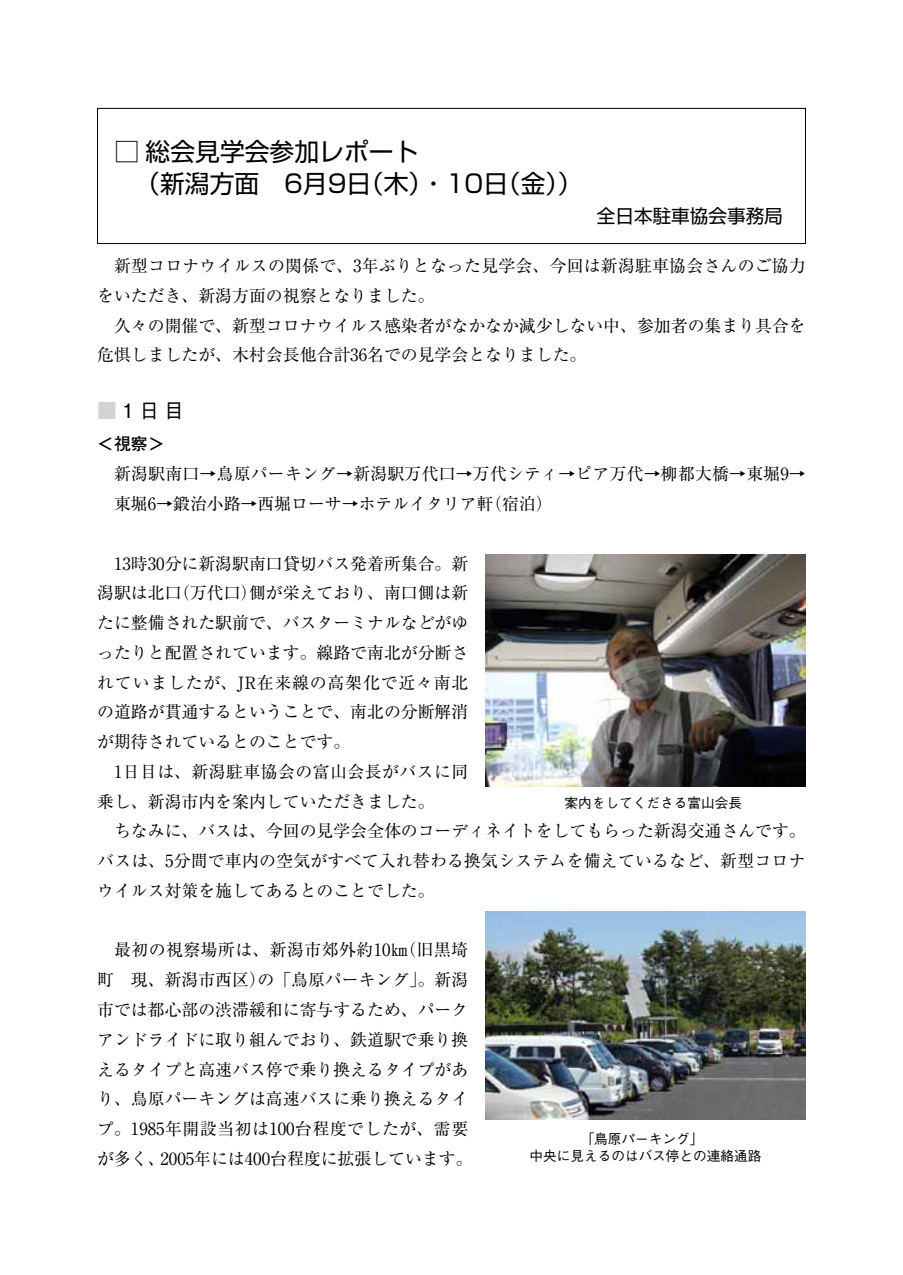
<style>
.page{position:relative;width:903px;height:1275px;background:#fff}
.page>*{position:absolute;margin:0;border:0;box-sizing:border-box;transform-origin:0 0}
.t1{font:24.85px/32.2px "Shin Go Pro";color:#000}
.t2{font:500 19.78px "Gothic BBB Pro";color:#000}
.t3{font:18.55px "Shin Go Pro";color:#000}
.t4{font:16.8px/29.8px "Ryumin Pro";color:#000}
.t5{font:16.8px/29.8px "Ryumin Pro";letter-spacing:.02em;color:#000}
.t6{font:700 16.8px "Futo Go B101 Pro";color:#000}
.t7{font:500 13.65px/17.3px "Gothic BBB Pro";color:#000;text-align:center}
.s1{color:#d3d3d4}
</style>
<div class="page">
<div style="left:97px;top:108px;width:709px;height:136px;border:1px solid #000"></div>
<img style="left:485px;top:555px;width:320px;height:231px">
<img style="left:485px;top:912px;width:320px;height:208px">
<h1 class="t1" style="left:135px;top:132px;width:449px;text-indent:-21px">□ 総会見学会参加レポート<br>（新潟方面　6月9日（木）・10日（金））</h1>
<p class="t3" style="left:597px;top:201px;width:188px">全日本駐車協会事務局</p>
<p class="t4" style="left:97px;top:250px;width:710px;text-indent:17px">新型コロナウイルスの関係で、3年ぶりとなった見学会、今回は新潟駐車協会さんのご協力をいただき、新潟方面の視察となりました。</p>
<p class="t4" style="left:97px;top:309px;width:710px;text-indent:17px">久々の開催で、新型コロナウイルス感染者がなかなか減少しない中、参加者の集まり具合を危惧しましたが、木村会長他合計36名での見学会となりました。</p>
<p class="t2" style="left:97px;top:395px;width:88px"><span class="s1">■</span>1日目</p>
<p class="t6" style="left:97px;top:431px;width:69px">＜視察＞</p>
<p class="t4" style="left:114px;top:458px;width:693px">新潟駅南口→鳥原パーキング→新潟駅万代口→万代シティ→ピア万代→柳都大橋→東堀9→東堀6→鍛治小路→西堀ローサ→ホテルイタリア軒（宿泊）</p>
<p class="t4" style="left:97px;top:547px;width:373px;text-align:justify;text-indent:17px">13時30分に新潟駅南口貸切バス発着所集合。新潟駅は北口（万代口）側が栄えており、南口側は新たに整備された駅前で、バスターミナルなどがゆったりと配置されています。線路で南北が分断されていましたが、JR在来線の高架化で近々南北の道路が貫通するということで、南北の分断解消が期待されているとのことです。</p>
<p class="t5" style="left:97px;top:756px;width:373px;text-indent:17px">1日目は、新潟駐車協会の富山会長がバスに同乗し、新潟市内を案内していただきました。</p>
<p class="t7" style="left:565px;top:792px;width:179px">案内をしてくださる富山会長</p>
<p class="t4" style="left:97px;top:815px;width:710px;text-align:justify;text-indent:17px">ちなみに、バスは、今回の見学会全体のコーディネイトをしてもらった新潟交通さんです。バスは、5分間で車内の空気がすべて入れ替わる換気システムを備えているなど、新型コロナウイルス対策を施してあるとのことでした。</p>
<p class="t4" style="left:97px;top:934px;width:377px;text-indent:17px">最初の視察場所は、新潟市郊外約10㎞（旧黒埼町　現、新潟市西区）の「鳥原パーキング」。新潟市では都心部の渋滞緩和に寄与するため、パークアンドライドに取り組んでおり、鉄道駅で乗り換えるタイプと高速バス停で乗り換えるタイプがあり、鳥原パーキングは高速バスに乗り換えるタイプ。1985年開設当初は100台程度でしたが、需要が多く、2005年には400台程度に拡張しています。</p>
<p class="t7" style="left:529px;top:1128px;width:233px">「鳥原パーキング」<br>中央に見えるのはバス停との連絡通路</p>
</div>
